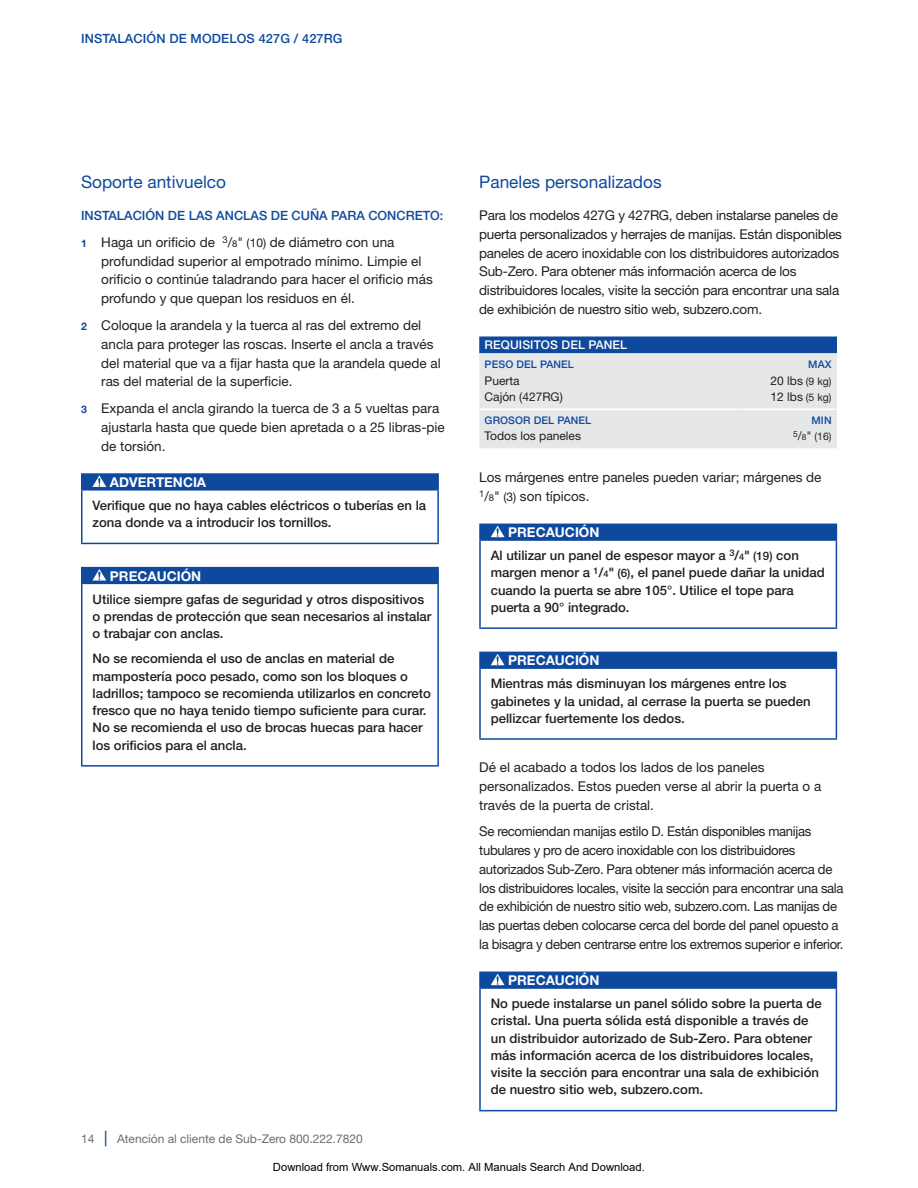
<style>
.page{position:relative;width:918px;height:1188px;background:#fff}
.page>*{position:absolute;margin:0;border:0;box-sizing:border-box;transform-origin:0 0}
.t1{font:17.25px "Helvetica Neue LT Std";color:#0f499d}
.t2{font:13.5px/18.8px "Helvetica Neue LT Std";letter-spacing:-.02em;color:#231f20}
.t3{font:13.5px/18.8px "Helvetica Neue LT Std";color:#231f20}
.t4{font:700 13.5px "Helvetica Neue LT Std";color:#fff}
.t5{font:500 13.2px/17.2px "Helvetica Neue LT Std";color:#231f20}
.t6{font:500 12.75px "Helvetica Neue LT Std";color:#0f499d}
.t7{font:12px "Helvetica Neue LT Std";color:#231f20}
.t8{font:12px "Helvetica Neue LT Std";color:#6c6d70}
.t9{font:500 12px "Helvetica Neue LT Std";letter-spacing:.01em;color:#fff}
.t10{font:11.25px "Arial";color:#000}
.t11{font:500 10.5px "Helvetica Neue LT Std";letter-spacing:.01em;color:#0f499d}
.t12{font:10.5px "Helvetica Neue LT Std";color:#231f20}
.s1{font-weight:700;font-size:10.5px;color:#0f499d}
.s2{font-size:9.45px}
.s3{font-size:12px}
.s4{font-weight:500;font-size:15.6px;color:#0f499d}
.s5{font-size:10.5px}
.s6{font-size:8.4px}
.s7{font-size:9.15px}
.s8{font-size:11.7px}
</style>
<div class="page">
<div style="left:82px;top:474px;width:356px;height:16px;background:#0f499d"></div>
<hr style="left:81px;top:473px;width:358px;height:2px;background:#0f499d">
<svg style="left:81px;top:475px;width:1px;height:14px"></svg>
<svg style="left:438px;top:475px;width:1px;height:14px"></svg>
<hr style="left:81px;top:489px;width:358px;height:2px;background:#0f499d">
<hr style="left:81px;top:491px;width:1px;height:52px;background:#0f499d">
<hr style="left:437px;top:491px;width:2px;height:52px;background:#0f499d">
<hr style="left:81px;top:543px;width:358px;height:1px;background:#0f499d">
<svg style="left:93px;top:476px;width:13px;height:11px"></svg>
<div style="left:82px;top:568px;width:356px;height:15px;background:#0f499d"></div>
<hr style="left:81px;top:567px;width:358px;height:1px;background:#0f499d">
<svg style="left:81px;top:568px;width:1px;height:15px"></svg>
<svg style="left:438px;top:568px;width:1px;height:15px"></svg>
<hr style="left:81px;top:583px;width:358px;height:1px;background:#0f499d">
<hr style="left:81px;top:584px;width:1px;height:181px;background:#0f499d">
<hr style="left:437px;top:584px;width:2px;height:181px;background:#0f499d">
<hr style="left:81px;top:765px;width:358px;height:2px;background:#0f499d">
<svg style="left:93px;top:569px;width:13px;height:12px"></svg>
<svg style="left:479px;top:336px;width:358px;height:112px"></svg>
<hr style="left:479px;top:409px;width:263px;height:1px;background:#fff">
<hr style="left:742px;top:409px;width:95px;height:1px;background:#fff">
<div style="left:480px;top:524px;width:356px;height:16px;background:#0f499d"></div>
<hr style="left:479px;top:524px;width:358px;height:1px;background:#0f499d">
<svg style="left:479px;top:525px;width:1px;height:14px"></svg>
<svg style="left:836px;top:525px;width:1px;height:14px"></svg>
<hr style="left:479px;top:539px;width:358px;height:2px;background:#0f499d">
<hr style="left:479px;top:541px;width:2px;height:86px;background:#0f499d">
<hr style="left:836px;top:541px;width:1px;height:86px;background:#0f499d">
<hr style="left:479px;top:627px;width:358px;height:2px;background:#0f499d">
<svg style="left:491px;top:526px;width:14px;height:11px"></svg>
<div style="left:480px;top:652px;width:356px;height:16px;background:#0f499d"></div>
<hr style="left:479px;top:652px;width:358px;height:1px;background:#0f499d">
<svg style="left:479px;top:653px;width:1px;height:14px"></svg>
<svg style="left:836px;top:653px;width:1px;height:14px"></svg>
<hr style="left:479px;top:667px;width:358px;height:2px;background:#0f499d">
<hr style="left:479px;top:669px;width:2px;height:69px;background:#0f499d">
<hr style="left:836px;top:669px;width:1px;height:69px;background:#0f499d">
<hr style="left:479px;top:738px;width:358px;height:2px;background:#0f499d">
<svg style="left:491px;top:654px;width:14px;height:11px"></svg>
<div style="left:480px;top:972px;width:356px;height:16px;background:#0f499d"></div>
<hr style="left:479px;top:972px;width:358px;height:1px;background:#0f499d">
<svg style="left:479px;top:973px;width:1px;height:14px"></svg>
<svg style="left:836px;top:973px;width:1px;height:14px"></svg>
<hr style="left:479px;top:987px;width:358px;height:2px;background:#0f499d">
<hr style="left:479px;top:989px;width:2px;height:121px;background:#0f499d">
<hr style="left:836px;top:989px;width:1px;height:121px;background:#0f499d">
<hr style="left:479px;top:1110px;width:358px;height:1px;background:#0f499d">
<svg style="left:491px;top:974px;width:14px;height:11px"></svg>
<p class="t6" style="left:81px;top:31px;width:263px">INSTALACIÓN DE MODELOS 427G / 427RG</p>
<h1 class="t1" style="left:81px;top:171px;width:147px">Soporte antivuelco</h1>
<p class="t6" style="left:81px;top:208px;width:364px">INSTALACIÓN DE LAS ANCLAS DE CUÑA PARA CONCRETO:</p>
<p class="t3" style="left:101px;top:233px;width:333px;text-indent:-20px"><span class="s1">1</span> Haga un orificio de <sup>3</sup>/<span class="s2">8</span>" <span class="s3">(10)</span> de diámetro con una profundidad superior al empotrado mínimo. Limpie el orificio o continúe taladrando para hacer el orificio más profundo y que quepan los residuos en él.</p>
<p class="t3" style="left:101px;top:316px;width:341px;text-indent:-20px"><span class="s1">2</span> Coloque la arandela y la tuerca al ras del extremo del ancla para proteger las roscas. Inserte el ancla a través del material que va a fijar hasta que la arandela quede al ras del material de la superficie.</p>
<p class="t3" style="left:101px;top:399px;width:345px;text-indent:-20px"><span class="s1">3</span> Expanda el ancla girando la tuerca de 3 a 5 vueltas para ajustarla hasta que quede bien apretada o a 25 libras-pie de torsión.</p>
<p class="t4" style="left:110px;top:474px;width:98px">ADVERTENCIA</p>
<p class="t5" style="left:93px;top:497px;width:335px">Verifique que no haya cables eléctricos o tuberías en la zona donde va a introducir los tornillos.</p>
<p class="t4" style="left:110px;top:567px;width:93px">PRECAUCIÓN</p>
<p class="t5" style="left:93px;top:590px;width:341px">Utilice siempre gafas de seguridad y otros dispositivos o prendas de protección que sean necesarios al instalar o trabajar con anclas.</p>
<p class="t5" style="left:93px;top:650px;width:340px">No se recomienda el uso de anclas en material de mampostería poco pesado, como son los bloques o ladrillos; tampoco se recomienda utilizarlos en concreto fresco que no haya tenido tiempo suficiente para curar.<br>No se recomienda el uso de brocas huecas para hacer los orificios para el ancla.</p>
<p class="t8" style="left:81px;top:1131px;width:283px">14 <span class="s4">|</span> Atención al cliente de Sub-Zero 800.222.7820</p>
<h1 class="t1" style="left:479px;top:171px;width:184px">Paneles personalizados</h1>
<p class="t2" style="left:479px;top:206px;width:364px">Para los modelos 427G y 427RG, deben instalarse paneles de puerta personalizados y herrajes de manijas. Están disponibles paneles de acero inoxidable con los distribuidores autorizados Sub-Zero. Para obtener más información acerca de los distribuidores locales, visite la sección para encontrar una sala de exhibición de nuestro sitio web, subzero.com.</p>
<p class="t9" style="left:485px;top:338px;width:144px">REQUISITOS DEL PANEL</p>
<p class="t11" style="left:485px;top:358px;width:91px">PESO DEL PANEL</p>
<p class="t11" style="left:808px;top:358px;width:25px">MAX</p>
<p class="t7" style="left:485px;top:373px;width:37px">Puerta</p>
<p class="t7" style="left:771px;top:373px;width:63px">20 lbs <span class="s5">(9 kg)</span></p>
<p class="t7" style="left:485px;top:389px;width:80px">Cajón (427RG)</p>
<p class="t7" style="left:771px;top:389px;width:63px">12 lbs <span class="s5">(5 kg)</span></p>
<p class="t11" style="left:485px;top:414px;width:108px">GROSOR DEL PANEL</p>
<p class="t11" style="left:812px;top:414px;width:22px">MIN</p>
<p class="t7" style="left:485px;top:429px;width:98px">Todos los paneles</p>
<p class="t12" style="left:793px;top:430px;width:40px"><sup>5</sup><span class="s3">/</span><span class="s6">8</span><span class="s3">"</span> (16)</p>
<p class="t3" style="left:479px;top:468px;width:344px">Los márgenes entre paneles pueden variar; márgenes de<br><sup>1</sup>/<span class="s2">8</span>" <span class="s3">(3)</span> son típicos.</p>
<p class="t4" style="left:508px;top:524px;width:93px">PRECAUCIÓN</p>
<p class="t5" style="left:491px;top:547px;width:335px">Al utilizar un panel de espesor mayor a <sup>3</sup>/<span class="s7">4</span>" <span class="s8">(19)</span> con margen menor a <sup>1</sup>/<span class="s7">4</span>" <span class="s8">(6)</span>, el panel puede dañar la unidad cuando la puerta se abre 105°. Utilice el tope para puerta a 90° integrado.</p>
<p class="t4" style="left:508px;top:652px;width:93px">PRECAUCIÓN</p>
<p class="t5" style="left:491px;top:675px;width:322px">Mientras más disminuyan los márgenes entre los gabinetes y la unidad, al cerrase la puerta se pueden pellizcar fuertemente los dedos.</p>
<p class="t3" style="left:479px;top:758px;width:344px">Dé el acabado a todos los lados de los paneles personalizados. Estos pueden verse al abrir la puerta o a través de la puerta de cristal.</p>
<p class="t2" style="left:479px;top:822px;width:366px">Se recomiendan manijas estilo D. Están disponibles manijas tubulares y pro de acero inoxidable con los distribuidores autorizados Sub-Zero. Para obtener más información acerca de los distribuidores locales, visite la sección para encontrar una sala de exhibición de nuestro sitio web, subzero.com. Las manijas de las puertas deben colocarse cerca del borde del panel opuesto a la bisagra y deben centrarse entre los extremos superior e inferior.</p>
<p class="t4" style="left:508px;top:972px;width:93px">PRECAUCIÓN</p>
<p class="t5" style="left:491px;top:995px;width:332px">No puede instalarse un panel sólido sobre la puerta de cristal. Una puerta sólida está disponible a través de un distribuidor autorizado de Sub-Zero. Para obtener más información acerca de los distribuidores locales, visite la sección para encontrar una sala de exhibición de nuestro sitio web, subzero.com.</p>
<p class="t10" style="left:273px;top:1160px;width:373px">Download from Www.Somanuals.com. All Manuals Search And Download.</p>
</div>
